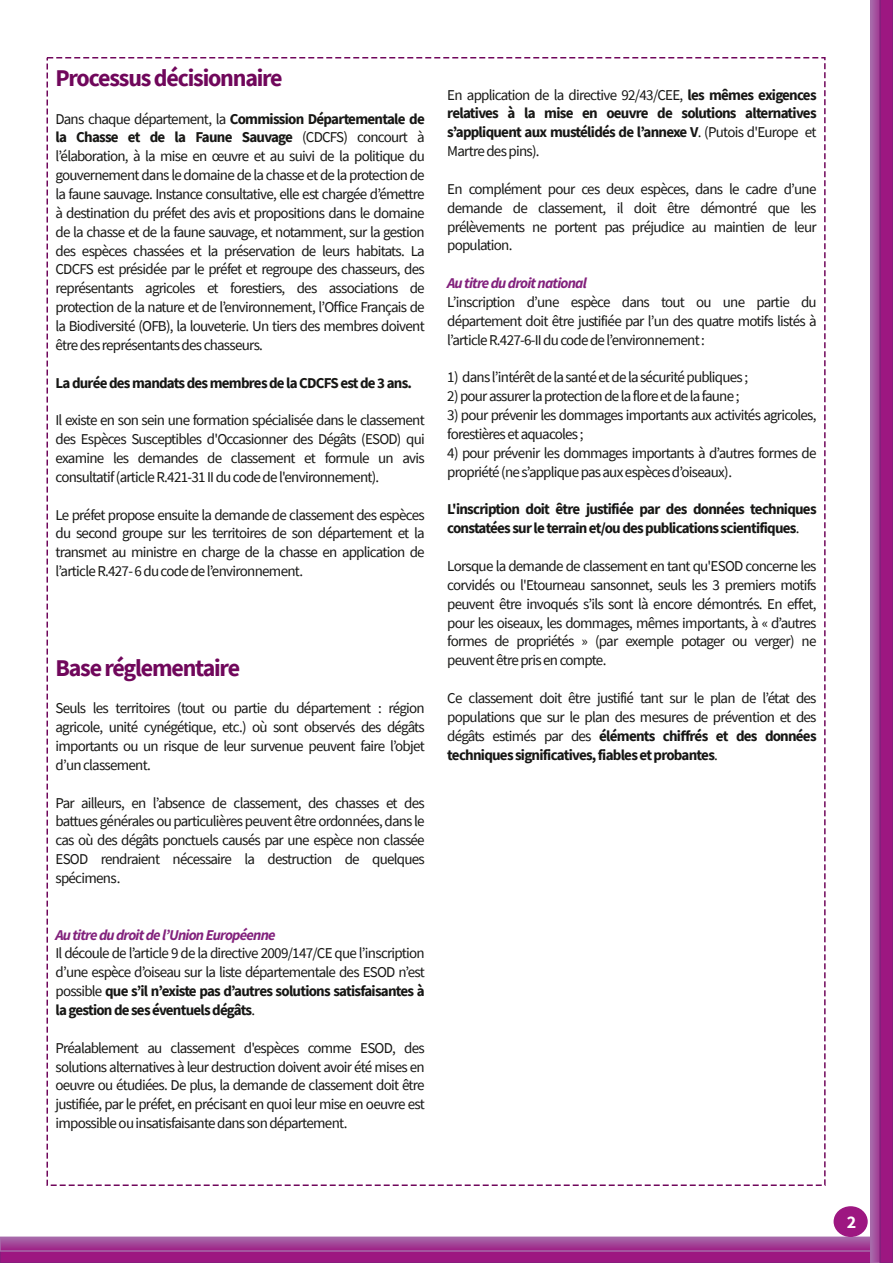
<style>
.page{position:relative;width:893px;height:1263px;background:#fff}
.page>*{position:absolute;margin:0;border:0;box-sizing:border-box;transform-origin:0 0}
.t1{font:700 24px "Source Sans Pro";letter-spacing:-.05em;color:#70075b}
.t2{font:700 18px "Source Sans Pro";color:#fff}
.t3{font:15px/18.9px "Source Sans Pro";letter-spacing:-.05em;color:#171715;text-align:justify}
.t4{font:700 15px/18.9px "Source Sans Pro";letter-spacing:-.05em;color:#171715;text-align:justify}
.t5{font:italic 700 15px "Source Sans Pro";letter-spacing:-.055em;color:#82217c}
.s1{font-weight:700}
.s2{font-style:inherit}
.s3{font-weight:400}
</style>
<div class="page">
<div style="left:0;top:1249px;width:893px;height:14px;background:#9d1781"></div>
<div style="left:0;top:1248px;width:893px;height:15px;border:2px solid #82217c"></div>
<svg style="left:3px;top:1239px;width:867px;height:10px;background:#a24497"></svg>
<div style="left:0;top:1236px;width:893px;height:16px;border:2px solid #a76aaa"></div>
<svg style="left:870px;top:0;width:23px;height:1263px;background:#9d318d"></svg>
<div style="left:834px;top:1207px;width:33px;height:29px;background:#9d1781;border-radius:50%"></div>
<div style="left:834px;top:1206px;width:34px;height:31px;border:2px solid #9d1781;border-radius:50%"></div>
<h1 class="t1" style="left:56px;top:62px;width:229px">Processus décisionnaire</h1>
<p class="t3" style="left:56px;top:109px;width:371px">Dans chaque département, la <span class="s1">Commission Départementale de la Chasse et de la Faune Sauvage</span> (CDCFS) concourt à l’élaboration, à la mise en œuvre et au suivi de la politique du gouvernement dans le domaine de la chasse et de la protection de la faune sauvage. Instance consultative, elle est chargée d’émettre à destination du préfet des avis et propositions dans le domaine de la chasse et de la faune sauvage, et notamment, sur la gestion des espèces chassées et la préservation de leurs habitats. La CDCFS est présidée par le préfet et regroupe des chasseurs, des représentants agricoles et forestiers, des associations de protection de la nature et de l’environnement, l’Office Français de la Biodiversité (OFB), la louveterie. Un tiers des membres doivent être des représentants des chasseurs.</p>
<p class="t4" style="left:56px;top:373px;width:358px">La durée des mandats des membres de la CDCFS est de 3 ans.</p>
<p class="t3" style="left:56px;top:411px;width:371px">Il existe en son sein une formation spécialisée dans le classement des Espèces Susceptibles d'Occasionner des Dégâts (ESOD) qui examine les demandes de classement et formule un avis consultatif (article R.421<span class="s2">‑</span>31 II du code de l'environnement).</p>
<p class="t3" style="left:56px;top:505px;width:371px">Le préfet propose ensuite la demande de classement des espèces du second groupe sur les territoires de son département et la transmet au ministre en charge de la chasse en application de l’article R.427<span class="s2">‑</span> 6 du code de l’environnement.</p>
<h1 class="t1" style="left:56px;top:651px;width:186px">Base réglementaire</h1>
<p class="t3" style="left:56px;top:699px;width:371px">Seuls les territoires (tout ou partie du département : région agricole, unité cynégétique, etc.) où sont observés des dégâts importants ou un risque de leur survenue peuvent faire l’objet d’un classement.</p>
<p class="t3" style="left:56px;top:793px;width:371px">Par ailleurs, en l’absence de classement, des chasses et des battues générales ou particulières peuvent être ordonnées, dans le cas où des dégâts ponctuels causés par une espèce non classée ESOD rendraient nécessaire la destruction de quelques spécimens.</p>
<p class="t5" style="left:56px;top:925px;width:222px">Au titre du droit de l’Union Européenne</p>
<p class="t3" style="left:56px;top:944px;width:371px">Il découle de l’article 9 de la directive 2009/147/CE que l’inscription d’une espèce d’oiseau sur la liste départementale des ESOD n’est possible <span class="s1">que s’il n’existe pas d’autres solutions satisfaisantes à la gestion de ses éventuels dégâts</span>.</p>
<p class="t3" style="left:56px;top:1038px;width:371px">Préalablement au classement d'espèces comme ESOD, des solutions alternatives à leur destruction doivent avoir été mises en oeuvre ou étudiées. De plus, la demande de classement doit être justifiée, par le préfet, en précisant en quoi leur mise en oeuvre est impossible ou insatisfaisante dans son département.</p>
<p class="t4" style="left:447px;top:85px;width:371px"><span class="s3">En application de la directive 92/43/CEE,</span> les mêmes exigences relatives à la mise en oeuvre de solutions alternatives s’appliquent aux mustélidés de l’annexe V<span class="s3">. (Putois d'Europe et Martre des pins).</span></p>
<p class="t3" style="left:447px;top:179px;width:371px">En complément pour ces deux espèces, dans le cadre d’une demande de classement, il doit être démontré que les prélèvements ne portent pas préjudice au maintien de leur population.</p>
<p class="t5" style="left:447px;top:273px;width:141px">Au titre du droit national</p>
<p class="t3" style="left:447px;top:293px;width:371px">L’inscription d’une espèce dans tout ou une partie du département doit être justifiée par l’un des quatre motifs listés à l’article R.427<span class="s2">‑</span>6<span class="s2">‑</span>II du code de l’environnement :</p>
<p class="t3" style="left:447px;top:368px;width:302px">1) dans l’intérêt de la santé et de la sécurité publiques ;</p>
<p class="t3" style="left:447px;top:387px;width:294px">2) pour assurer la protection de la flore et de la faune ;</p>
<p class="t3" style="left:447px;top:406px;width:371px">3) pour prévenir les dommages importants aux activités agricoles, forestières et aquacoles ;</p>
<p class="t3" style="left:447px;top:443px;width:371px">4) pour prévenir les dommages importants à d’autres formes de propriété (ne s’applique pas aux espèces d’oiseaux).</p>
<p class="t4" style="left:447px;top:500px;width:371px">L'inscription doit être justifiée par des données techniques constatées sur le terrain et/ou des publications scientifiques<span class="s3">.</span></p>
<p class="t3" style="left:447px;top:556px;width:371px">Lorsque la demande de classement en tant qu'ESOD concerne les corvidés ou l'Etourneau sansonnet, seuls les 3 premiers motifs peuvent être invoqués s’ils sont là encore démontrés. En effet, pour les oiseaux, les dommages, mêmes importants, à « d’autres formes de propriétés » (par exemple potager ou verger) ne peuvent être pris en compte.</p>
<p class="t3" style="left:447px;top:688px;width:371px">Ce classement doit être justifié tant sur le plan de l’état des populations que sur le plan des mesures de prévention et des dégâts estimés par des <span class="s1">éléments chiffrés et des données techniques significatives, fiables et probantes</span>.</p>
<p class="t2" style="left:847px;top:1210px;width:11px">2</p>
</div>
